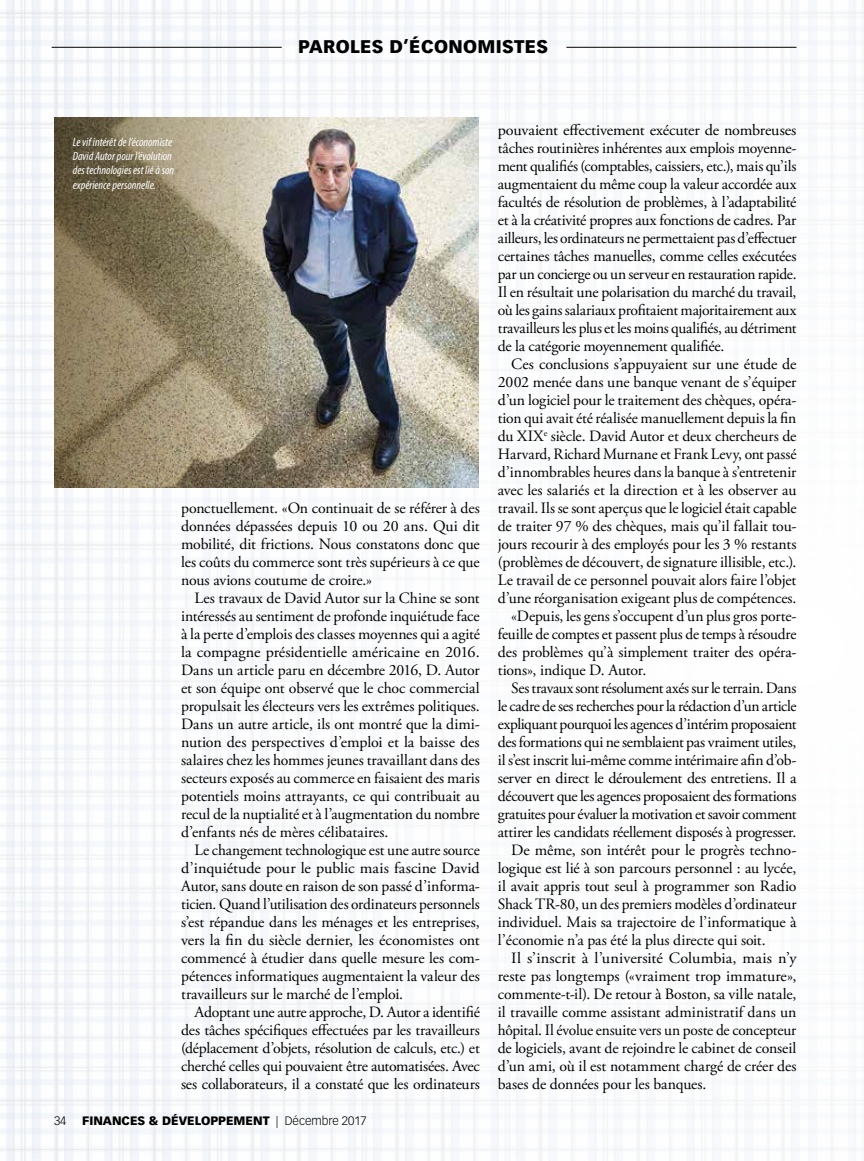
<style>
.page{position:relative;width:864px;height:1161px;background:#fff}
.page>*{position:absolute;margin:0;border:0;box-sizing:border-box;transform-origin:0 0}
.t1{font:900 18px "Vectora LT Std";letter-spacing:.02em;color:#000}
.t2{font:15.75px/18px "Adobe Garamond Pro";letter-spacing:-.01em;color:#000;text-align:justify}
.t3{font:15.75px "Adobe Garamond Pro";letter-spacing:-.03em;color:#000}
.t4{font:italic condensed 12px/14.4px "Myriad Pro";color:#fff}
.t5{font:900 12px "Vectora LT Std";color:#000}
.t6{font:300 12px "Vectora LT Std";color:#000}
.s1{font-weight:300}
</style>
<div class="page">
<hr style="left:52px;top:47px;width:230px;height:1px;background:#000">
<hr style="left:566px;top:47px;width:231px;height:1px;background:#000">
<img style="left:312px;top:117px;width:167px;height:371px">
<svg style="left:54px;top:117px;width:258px;height:371px;background:#8f856c"></svg>
<p class="t1" style="left:298px;top:36px;width:252px">PAROLES D’ÉCONOMISTES</p>
<p class="t4" style="left:73px;top:134px;width:103px">Le vif intérêt de l’économiste<br>David Autor pour l’évolution des technologies est lié à son expérience personnelle.</p>
<p class="t2" style="left:181px;top:500px;width:300px">ponctuellement. «On continuait de se référer à des données dépassées depuis 10 ou 20 ans. Qui dit mobilité, dit frictions. Nous constatons donc que les coûts du commerce sont très supérieurs à ce que nous avions coutume de croire.»</p>
<p class="t2" style="left:181px;top:590px;width:300px;text-indent:13px">Les travaux de David Autor sur la Chine se sont intéressés au sentiment de profonde inquiétude face à la perte d’emplois des classes moyennes qui a agité la compagne présidentielle américaine en 2016.<br>Dans un article paru en décembre 2016, D. Autor et son équipe ont observé que le choc commercial propulsait les électeurs vers les extrêmes politiques.<br>Dans un autre article, ils ont montré que la dimi&shy;nution des perspectives d’emploi et la baisse des salaires chez les hommes jeunes travaillant dans des secteurs exposés au commerce en faisaient des maris potentiels moins attrayants, ce qui contribuait au recul de la nuptialité et à l’augmentation du nombre d’enfants nés de mères célibataires.</p>
<p class="t2" style="left:181px;top:842px;width:300px;text-indent:14px">Le changement technologique est une autre source d’inquiétude pour le public mais fascine David Autor, sans doute en raison de son passé d’informa&shy;ticien. Quand l’utilisation des ordinateurs personnels s’est répandue dans les ménages et les entreprises, vers la fin du siècle dernier, les économistes ont commencé à étudier dans quelle mesure les com&shy;pétences informatiques augmentaient la valeur des travailleurs sur le marché de l’emploi.</p>
<p class="t2" style="left:181px;top:1004px;width:300px;text-indent:14px">Adoptant une autre approche, D. Autor a identifié des tâches spécifiques effectuées par les travailleurs (déplacement d’objets, résolution de calculs, etc.) et cherché celles qui pouvaient être automatisées. Avec ses collaborateurs, il a constaté que les ordinateurs</p>
<p class="t6" style="left:54px;top:1114px;width:14px">34</p>
<p class="t5" style="left:82px;top:1113px;width:286px">FINANCES &amp; DÉVELOPPEMENT <span class="s1">| Décembre 2017</span></p>
<p class="t2" style="left:498px;top:122px;width:300px">pouvaient effectivement exécuter de nombreuses tâches routinières inhérentes aux emplois moyenne&shy;ment qualifiés (comptables, caissiers, etc.), mais qu’ils augmentaient du même coup la valeur accordée aux facultés de résolution de problèmes, à l’adaptabilité et à la créativité propres aux fonctions de cadres. Par ailleurs, les ordinateurs ne permettaient pas d’effectuer certaines tâches manuelles, comme celles exécutées par un concierge ou un serveur en restauration rapide.<br>Il en résultait une polarisation du marché du travail, où les gains salariaux profitaient majoritairement aux travailleurs les plus et les moins qualifiés, au détriment de la catégorie moyennement qualifiée.</p>
<p class="t2" style="left:511px;top:356px;width:287px">Ces conclusions s’appuyaient sur une étude de</p>
<p class="t2" style="left:498px;top:374px;width:300px">2002 menée dans une banque venant de s’équiper</p>
<p class="t2" style="left:498px;top:392px;width:300px">d’un logiciel pour le traitement des chèques, opéra-</p>
<p class="t2" style="left:498px;top:410px;width:300px">tion qui avait été réalisée manuellement depuis la fin</p>
<p class="t2" style="left:498px;top:428px;width:300px">du XIX<sup>e</sup> siècle. David Autor et deux chercheurs de</p>
<p class="t2" style="left:498px;top:446px;width:300px">Harvard, Richard Murnane et Frank Levy, ont passé</p>
<p class="t2" style="left:498px;top:464px;width:300px">d’innombrables heures dans la banque à s’entretenir</p>
<p class="t2" style="left:498px;top:482px;width:300px">avec les salariés et la direction et à les observer au</p>
<p class="t2" style="left:498px;top:500px;width:300px">travail. Ils se sont aperçus que le logiciel était capable</p>
<p class="t2" style="left:498px;top:518px;width:300px">de traiter 97 % des chèques, mais qu’il fallait tou-</p>
<p class="t2" style="left:498px;top:536px;width:300px">jours recourir à des employés pour les 3 % restants</p>
<p class="t2" style="left:498px;top:554px;width:300px">(problèmes de découvert, de signature illisible, etc.).</p>
<p class="t2" style="left:498px;top:572px;width:300px">Le travail de ce personnel pouvait alors faire l’objet</p>
<p class="t2" style="left:498px;top:590px;width:300px">d’une réorganisation exigeant plus de compétences.</p>
<p class="t2" style="left:511px;top:608px;width:287px">«Depuis, les gens s’occupent d’un plus gros porte-</p>
<p class="t2" style="left:498px;top:626px;width:300px">feuille de comptes et passent plus de temps à résoudre</p>
<p class="t2" style="left:498px;top:644px;width:300px">des problèmes qu’à simplement traiter des opéra-</p>
<p class="t2" style="left:498px;top:662px;width:150px">tions», indique D. Autor.</p>
<p class="t2" style="left:511px;top:680px;width:287px">Ses travaux sont résolument axés sur le terrain. Dans</p>
<p class="t2" style="left:498px;top:698px;width:300px">le cadre de ses recherches pour la rédaction d’un article</p>
<p class="t3" style="left:498px;top:715px;width:300px">expliquant pourquoi les agences d’intérim proposaient</p>
<p class="t2" style="left:498px;top:734px;width:300px">des formations qui ne semblaient pas vraiment utiles,</p>
<p class="t2" style="left:498px;top:752px;width:300px">il s’est inscrit lui-même comme intérimaire afin d’ob-</p>
<p class="t2" style="left:498px;top:770px;width:300px">server en direct le déroulement des entretiens. Il a</p>
<p class="t2" style="left:498px;top:788px;width:300px">découvert que les agences proposaient des formations</p>
<p class="t3" style="left:498px;top:805px;width:300px">gratuites pour évaluer la motivation et savoir comment</p>
<p class="t2" style="left:498px;top:824px;width:300px">attirer les candidats réellement disposés à progresser.</p>
<p class="t2" style="left:511px;top:842px;width:287px">De même, son intérêt pour le progrès techno-</p>
<p class="t2" style="left:498px;top:860px;width:300px">logique est lié à son parcours personnel : au lycée,</p>
<p class="t2" style="left:498px;top:878px;width:300px">il avait appris tout seul à programmer son Radio</p>
<p class="t2" style="left:498px;top:896px;width:300px">Shack TR-80, un des premiers modèles d’ordinateur</p>
<p class="t2" style="left:498px;top:914px;width:300px">individuel. Mais sa trajectoire de l’informatique à</p>
<p class="t2" style="left:498px;top:932px;width:269px">l’économie n’a pas été la plus directe qui soit.</p>
<p class="t2" style="left:511px;top:950px;width:287px">Il s’inscrit à l’université Columbia, mais n’y</p>
<p class="t2" style="left:498px;top:968px;width:300px">reste pas longtemps («vraiment trop immature»,</p>
<p class="t2" style="left:498px;top:986px;width:300px">commente-t-il). De retour à Boston, sa ville natale,</p>
<p class="t2" style="left:498px;top:1004px;width:300px">il travaille comme assistant administratif dans un</p>
<p class="t2" style="left:498px;top:1022px;width:300px">hôpital. Il évolue ensuite vers un poste de concepteur</p>
<p class="t2" style="left:498px;top:1040px;width:300px">de logiciels, avant de rejoindre le cabinet de conseil</p>
<p class="t2" style="left:498px;top:1058px;width:300px">d’un ami, où il est notamment chargé de créer des</p>
<p class="t2" style="left:498px;top:1076px;width:210px">bases de données pour les banques.</p>
</div>
